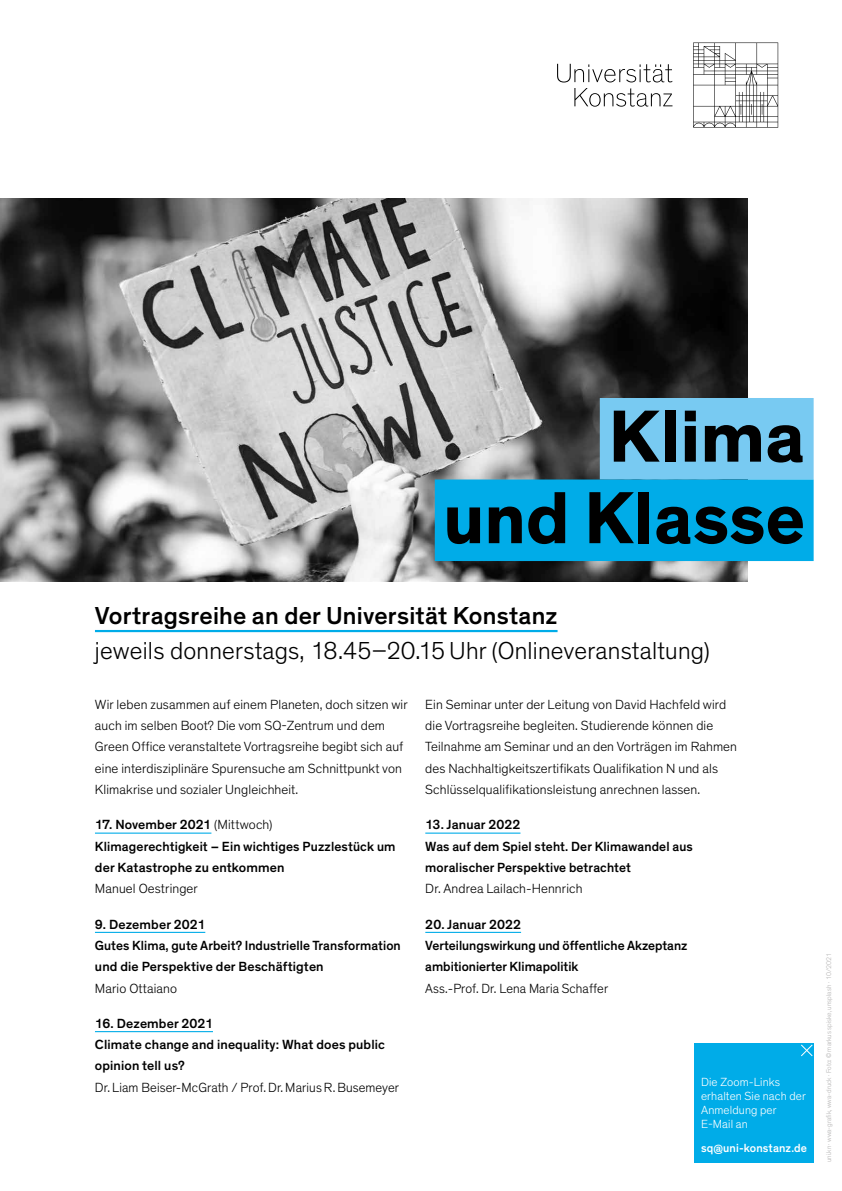
<style>
.page{position:relative;width:842px;height:1191px;background:#fff}
.page>*{position:absolute;margin:0;border:0;box-sizing:border-box;transform-origin:0 0}
.t1{font:700 75px/81.5px "Theinhardt";color:#000;text-align:right}
.t2{font:300 25px "Theinhardt";letter-spacing:.01em;color:#000}
.t3{font:500 25px "Theinhardt";letter-spacing:.01em;color:#000}
.t4{font:300 13.5px/21.3px "Theinhardt";letter-spacing:.01em;color:#000}
.t5{font:500 13.5px/21.3px "Theinhardt";letter-spacing:.01em;color:#000}
.t6{font:300 12px/14.2px "Theinhardt";letter-spacing:.01em;color:#fff}
.t7{font:500 12px "Theinhardt";letter-spacing:.01em;color:#fff}
.t8{font:300 7px "Theinhardt";color:#b3b2b2}
.s1{font-weight:300}
</style>
<div class="page">
<img style="left:0;top:198px;width:747px;height:383px">
<div style="left:600px;top:398px;width:214px;height:81px;background:#78caf2"></div>
<div style="left:435px;top:479px;width:379px;height:82px;background:#00ace8"></div>
<div style="left:694px;top:1043px;width:120px;height:119px;background:#00ace8"></div>
<svg style="left:801px;top:1044px;width:12px;height:12px"></svg>
<hr style="left:95px;top:832px;width:116px;height:1px;background:#00ace8">
<hr style="left:95px;top:931px;width:110px;height:2px;background:#00ace8">
<hr style="left:95px;top:1031px;width:118px;height:1px;background:#00ace8">
<hr style="left:425px;top:832px;width:95px;height:1px;background:#00ace8">
<hr style="left:425px;top:931px;width:96px;height:2px;background:#00ace8">
<hr style="left:95px;top:630px;width:463px;height:2px;background:#00ace8">
<svg style="left:557px;top:64px;width:115px;height:18px"></svg>
<svg style="left:574px;top:88px;width:98px;height:19px"></svg>
<svg style="left:693px;top:43px;width:85px;height:85px"></svg>
<h1 class="t1" style="left:443px;top:397px;width:363px">Klima<br>und Klasse</h1>
<h2 class="t3" style="left:95px;top:600px;width:464px">Vortragsreihe an der Universität Konstanz</h2>
<h2 class="t2" style="left:95px;top:636px;width:616px">jeweils donnerstags, 18.45–20.15 Uhr (Onlineveranstaltung)</h2>
<p class="t4" style="left:95px;top:694px;width:314px">Wir leben zusammen auf einem Planeten, doch sitzen wir auch im selben Boot? Die vom SQ-Zentrum und dem Green Office veranstaltete Vortragsreihe begibt sich auf eine interdisziplinäre Spurensuche am Schnittpunkt von Klimakrise und sozialer Ungleichheit.</p>
<p class="t4" style="left:425px;top:694px;width:313px">Ein Seminar unter der Leitung von David Hachfeld wird die Vortragsreihe begleiten. Studierende können die Teilnahme am Seminar und an den Vorträgen im Rahmen des Nachhaltigkeitszertifikats Qualifikation N und als Schlüsselqualifikationsleistung anrechnen lassen.</p>
<p class="t5" style="left:95px;top:814px;width:302px">17. November 2021 <span class="s1">(Mittwoch)<br></span>Klimagerechtigkeit – Ein wichtiges Puzzlestück um der Katastrophe zu entkommen</p>
<p class="t4" style="left:95px;top:878px;width:104px">Manuel Oestringer</p>
<p class="t5" style="left:95px;top:913px;width:307px">9. Dezember 2021<br>Gutes Klima, gute Arbeit? Industrielle Transformation und die Perspektive der Beschäftigten</p>
<p class="t4" style="left:95px;top:977px;width:84px">Mario Ottaiano</p>
<p class="t5" style="left:95px;top:1013px;width:292px">16. Dezember 2021<br>Climate change and inequality: What does public opinion tell us?</p>
<p class="t4" style="left:95px;top:1076px;width:306px">Dr. Liam Beiser-McGrath / Prof. Dr. Marius R. Busemeyer</p>
<p class="t5" style="left:425px;top:814px;width:269px">13. Januar 2022<br>Was auf dem Spiel steht. Der Klimawandel aus moralischer Perspektive betrachtet</p>
<p class="t4" style="left:425px;top:878px;width:159px">Dr. Andrea Lailach-Hennrich</p>
<p class="t5" style="left:425px;top:913px;width:264px">20. Januar 2022<br>Verteilungswirkung und öffentliche Akzeptanz ambitionierter Klimapolitik</p>
<p class="t4" style="left:425px;top:977px;width:184px">Ass.-Prof. Dr. Lena Maria Schaffer</p>
<p class="t6" style="left:701px;top:1074px;width:106px">Die Zoom-Links erhalten Sie nach der<br>Anmeldung per<br>E-Mail an</p>
<p class="t7" style="left:701px;top:1141px;width:107px">sq@uni-konstanz.de</p>
<p class="t8" style="left:825px;top:1162px;width:211px;rotate:-90deg">uni.kn · wwa-grafik, wwa-druck · Foto: © markus spiske, unsplash · 10/2021</p>
</div>
